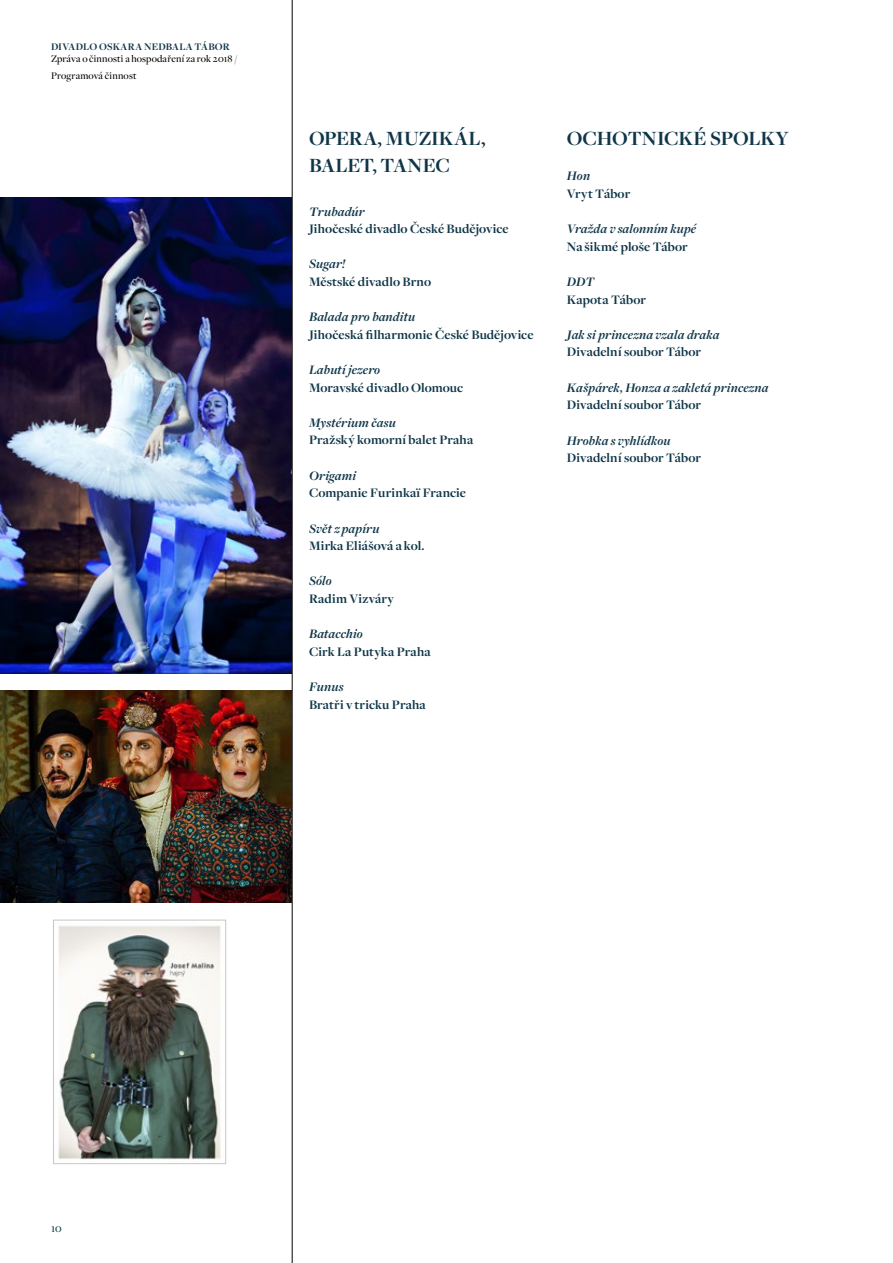
<style>
.page{position:relative;width:893px;height:1263px;background:#fff}
.page>*{position:absolute;margin:0;border:0;box-sizing:border-box;transform-origin:0 0}
.t1{font:700 21px/27px "Freight Disp Pro";letter-spacing:-.005em;color:#0f3648}
.t2{font:700 13.5px "Freight Disp Pro";letter-spacing:.01em;color:#0f3648}
.t3{font:italic 700 13.5px "Freight Disp Pro";letter-spacing:.01em;color:#0f3648}
.t4{font:500 12px "Freight Disp Pro";color:#0f3648}
.t5{font:500 10.5px/16.8px "Freight Disp Pro";letter-spacing:.015em;color:#000}
.t6{font:700 10.5px "Freight Disp Pro";letter-spacing:.015em;color:#0f3648}
</style>
<div class="page">
<img style="left:58px;top:925px;width:163px;height:237px">
<div style="left:53px;top:920px;width:173px;height:244px;border:1px solid #c6c6c6"></div>
<hr style="left:292px;top:0;width:1px;height:1263px;background:#000">
<img style="left:0;top:198px;width:292px;height:475px">
<img style="left:0;top:691px;width:292px;height:211px">
<p class="t6" style="left:51px;top:39px;width:180px">DIVADLO OSKARA NEDBALA TÁBOR</p>
<p class="t5" style="left:51px;top:50px;width:188px">Zpráva o činnosti a hospodaření za rok 2018 /<br>Programová činnost</p>
<h1 class="t1" style="left:309px;top:124px;width:178px">OPERA, MUZIKÁL,<br>BALET, TANEC</h1>
<h1 class="t1" style="left:567px;top:124px;width:223px">OCHOTNICKÉ SPOLKY</h1>
<p class="t3" style="left:567px;top:167px;width:25px">Hon</p>
<p class="t2" style="left:567px;top:185px;width:65px">Vryt Tábor</p>
<p class="t3" style="left:567px;top:220px;width:131px">Vražda v salonním kupé</p>
<p class="t2" style="left:567px;top:238px;width:122px">Na šikmé ploše Tábor</p>
<p class="t3" style="left:567px;top:273px;width:29px">DDT</p>
<p class="t2" style="left:567px;top:290px;width:80px">Kapota Tábor</p>
<p class="t3" style="left:567px;top:326px;width:154px">Jak si princezna vzala draka</p>
<p class="t2" style="left:567px;top:343px;width:135px">Divadelní soubor Tábor</p>
<p class="t3" style="left:567px;top:378px;width:203px">Kašpárek, Honza a zakletá princezna</p>
<p class="t2" style="left:567px;top:396px;width:135px">Divadelní soubor Tábor</p>
<p class="t3" style="left:567px;top:431px;width:105px">Hrobka s vyhlídkou</p>
<p class="t2" style="left:567px;top:449px;width:135px">Divadelní soubor Tábor</p>
<p class="t3" style="left:309px;top:202px;width:57px">Trubadúr</p>
<p class="t2" style="left:309px;top:220px;width:201px">Jihočeské divadlo České Budějovice</p>
<p class="t3" style="left:309px;top:255px;width:38px">Sugar!</p>
<p class="t2" style="left:309px;top:273px;width:124px">Městské divadlo Brno</p>
<p class="t3" style="left:309px;top:308px;width:108px">Balada pro banditu</p>
<p class="t2" style="left:309px;top:326px;width:226px">Jihočeská filharmonie České Budějovice</p>
<p class="t3" style="left:309px;top:361px;width:73px">Labutí jezero</p>
<p class="t2" style="left:309px;top:378px;width:155px">Moravské divadlo Olomouc</p>
<p class="t3" style="left:309px;top:414px;width:88px">Mystérium času</p>
<p class="t2" style="left:309px;top:431px;width:166px">Pražský komorní balet Praha</p>
<p class="t3" style="left:309px;top:466px;width:49px">Origami</p>
<p class="t2" style="left:309px;top:484px;width:158px">Companie Furinkaï Francie</p>
<p class="t3" style="left:309px;top:519px;width:72px">Svět z papíru</p>
<p class="t2" style="left:309px;top:537px;width:117px">Mirka Eliášová a kol.</p>
<p class="t3" style="left:309px;top:572px;width:24px">Sólo</p>
<p class="t2" style="left:309px;top:590px;width:87px">Radim Vizváry</p>
<p class="t3" style="left:309px;top:625px;width:55px">Batacchio</p>
<p class="t2" style="left:309px;top:642px;width:123px">Cirk La Putyka Praha</p>
<p class="t3" style="left:309px;top:678px;width:36px">Funus</p>
<p class="t2" style="left:309px;top:695px;width:118px">Bratři v tricku Praha</p>
<p class="t4" style="left:51px;top:1220px;width:12px">10</p>
</div>
